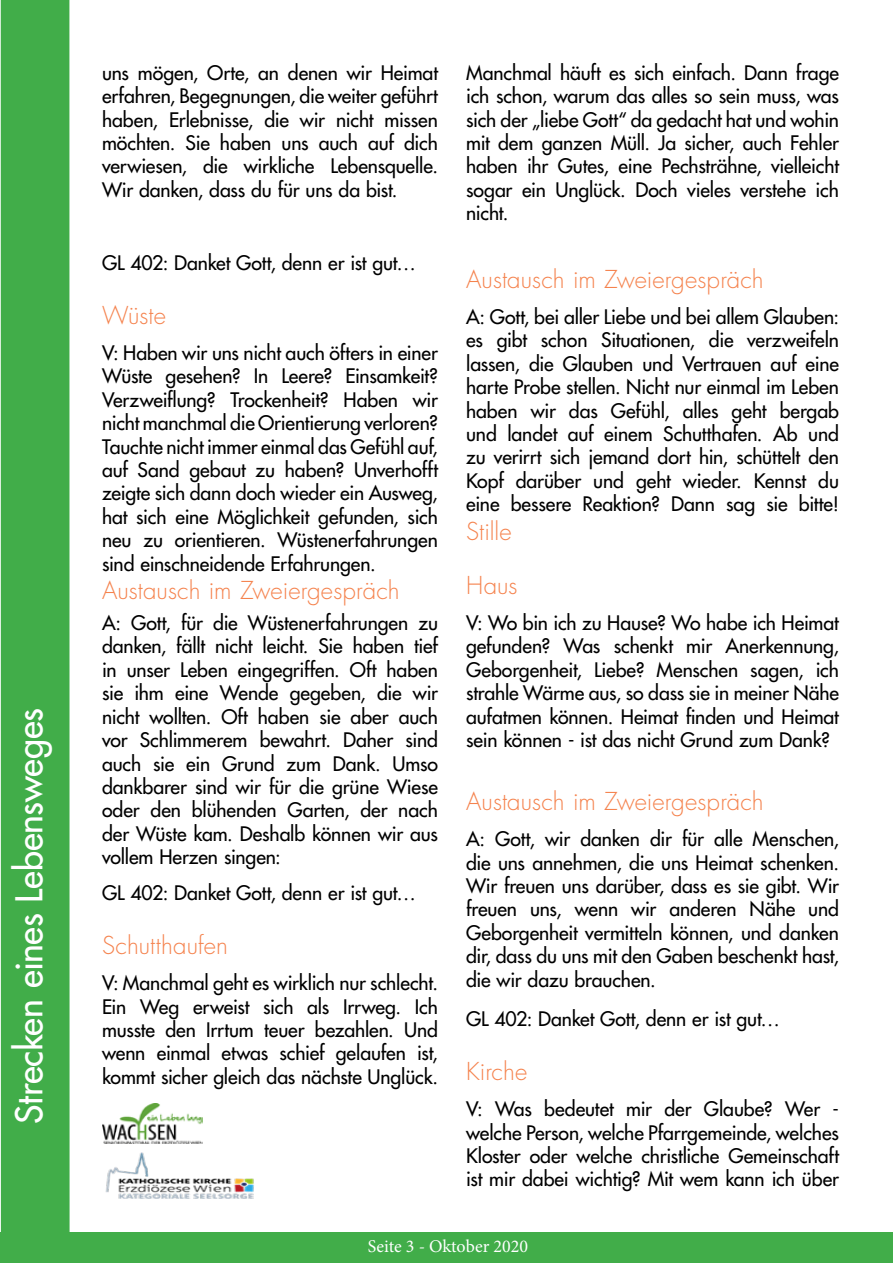
<style>
.page{position:relative;width:893px;height:1263px;background:#fff}
.page>*{position:absolute;margin:0;border:0;box-sizing:border-box;transform-origin:0 0}
.t1{font:500 36px "Futura Std";letter-spacing:-.005em;color:#fff}
.t2{font:300 24px "Futura Std";color:#f5834e}
.t3{font:500 19.5px/23.4px "Futura Std";letter-spacing:-.005em;color:#000;text-align:justify}
.t4{font:18px "Minion Pro";color:#fff}
</style>
<div class="page">
<div style="left:1px;top:0;width:69px;height:1263px;background:#41ad49"></div>
<div style="left:0;top:1232px;width:893px;height:31px;background:#41ad49"></div>
<img style="left:102px;top:1103px;width:101px;height:41px">
<img style="left:105px;top:1152px;width:149px;height:47px">
<h1 class="t1" style="left:7px;top:1124px;width:417px;rotate:-90deg">Strecken eines Lebensweges</h1>
<p class="t3" style="left:102px;top:61px;width:337px">uns mögen, Orte, an denen wir Heimat erfahren, Begegnungen, die weiter geführt haben, Erlebnisse, die wir nicht missen möchten. Sie haben uns auch auf dich verwiesen, die wirkliche Lebensquelle.<br>Wir danken, dass du für uns da bist.</p>
<p class="t3" style="left:102px;top:251px;width:315px">GL 402: Danket Gott, denn er ist gut…</p>
<p class="t2" style="left:102px;top:301px;width:65px">Wüste</p>
<p class="t3" style="left:102px;top:341px;width:337px">V: Haben wir uns nicht auch öfters in einer Wüste gesehen? In Leere? Einsamkeit?<br>Verzweiflung? Trockenheit? Haben wir nicht manchmal die Orientierung verloren?<br>Tauchte nicht immer einmal das Gefühl auf, auf Sand gebaut zu haben? Unverhofft zeigte sich dann doch wieder ein Ausweg, hat sich eine Möglichkeit gefunden, sich neu zu orientieren. Wüstenerfahrungen sind einschneidende Erfahrungen.</p>
<p class="t2" style="left:102px;top:576px;width:299px">Austausch im Zweiergespräch</p>
<p class="t3" style="left:102px;top:611px;width:337px">A: Gott, für die Wüstenerfahrungen zu danken, fällt nicht leicht. Sie haben tief in unser Leben eingegriffen. Oft haben sie ihm eine Wende gegeben, die wir nicht wollten. Oft haben sie aber auch vor Schlimmerem bewahrt. Daher sind auch sie ein Grund zum Dank. Umso dankbarer sind wir für die grüne Wiese oder den blühenden Garten, der nach der Wüste kam. Deshalb können wir aus vollem Herzen singen:</p>
<p class="t3" style="left:102px;top:881px;width:315px">GL 402: Danket Gott, denn er ist gut…</p>
<p class="t2" style="left:102px;top:931px;width:128px">Schutthaufen</p>
<p class="t3" style="left:102px;top:971px;width:337px">V: Manchmal geht es wirklich nur schlecht.<br>Ein Weg erweist sich als Irrweg. Ich musste den Irrtum teuer bezahlen. Und wenn einmal etwas schief gelaufen ist, kommt sicher gleich das nächste Unglück.</p>
<p class="t3" style="left:466px;top:61px;width:374px">Manchmal häuft es sich einfach. Dann frage ich schon, warum das alles so sein muss, was sich der „liebe Gott“ da gedacht hat und wohin mit dem ganzen Müll. Ja sicher, auch Fehler haben ihr Gutes, eine Pechsträhne, vielleicht sogar ein Unglück. Doch vieles verstehe ich nicht.</p>
<p class="t2" style="left:466px;top:265px;width:299px">Austausch im Zweiergespräch</p>
<p class="t3" style="left:466px;top:305px;width:374px">A: Gott, bei aller Liebe und bei allem Glauben: es gibt schon Situationen, die verzweifeln lassen, die Glauben und Vertrauen auf eine harte Probe stellen. Nicht nur einmal im Leben haben wir das Gefühl, alles geht bergab und landet auf einem Schutthafen. Ab und zu verirrt sich jemand dort hin, schüttelt den Kopf darüber und geht wieder. Kennst du eine bessere Reaktion? Dann sag sie bitte!</p>
<p class="t2" style="left:466px;top:517px;width:47px">Stille</p>
<p class="t2" style="left:466px;top:571px;width:53px">Haus</p>
<p class="t3" style="left:466px;top:611px;width:374px">V: Wo bin ich zu Hause? Wo habe ich Heimat gefunden? Was schenkt mir Anerkennung, Geborgenheit, Liebe? Menschen sagen, ich strahle Wärme aus, so dass sie in meiner Nähe aufatmen können. Heimat finden und Heimat sein können - ist das nicht Grund zum Dank?</p>
<p class="t2" style="left:466px;top:787px;width:299px">Austausch im Zweiergespräch</p>
<p class="t3" style="left:466px;top:827px;width:374px">A: Gott, wir danken dir für alle Menschen, die uns annehmen, die uns Heimat schenken.<br>Wir freuen uns darüber, dass es sie gibt. Wir freuen uns, wenn wir anderen Nähe und Geborgenheit vermitteln können, und danken dir, dass du uns mit den Gaben beschenkt hast, die wir dazu brauchen.</p>
<p class="t3" style="left:466px;top:1007px;width:315px">GL 402: Danket Gott, denn er ist gut…</p>
<p class="t2" style="left:466px;top:1057px;width:63px">Kirche</p>
<p class="t3" style="left:466px;top:1097px;width:374px">V: Was bedeutet mir der Glaube? Wer - welche Person, welche Pfarrgemeinde, welches Kloster oder welche christliche Gemeinschaft ist mir dabei wichtig? Mit wem kann ich über</p>
<p class="t4" style="left:368px;top:1234px;width:162px">Seite 3 - Oktober 2020</p>
</div>
